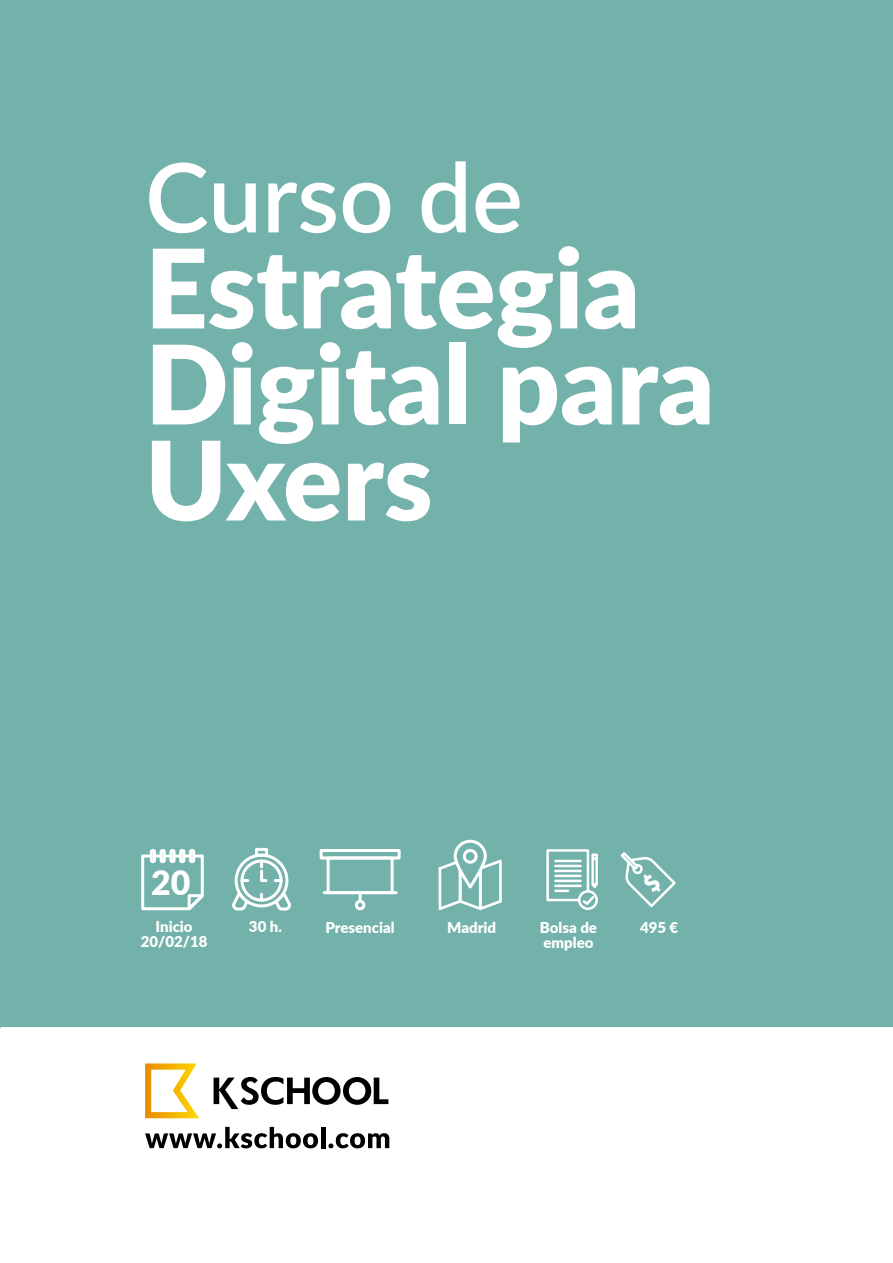
<style>
.page{position:relative;width:893px;height:1263px;background:#fff}
.page>*{position:absolute;margin:0;border:0;box-sizing:border-box;transform-origin:0 0}
.t1{font:900 109.5px/96px "Lato";color:#fff}
.t2{font:600 96px "Lato";color:#fff}
.t3{font:900 33.75px "Lato";color:#fff}
.t4{font:900 15px/15px "Lato";color:#fff}
</style>
<div class="page">
<div style="left:0;top:0;width:893px;height:1028px;background:#73b2aa"></div>
<svg style="left:145px;top:1127px;width:173px;height:21px"></svg>
<hr style="left:321px;top:1127px;width:4px;height:21px;background:#000">
<svg style="left:328px;top:1133px;width:61px;height:15px"></svg>
<svg style="left:141px;top:853px;width:63px;height:58px"></svg>
<div style="left:150px;top:849px;width:6px;height:14px;border:3px solid #fff"></div>
<div style="left:160px;top:849px;width:6px;height:14px;border:3px solid #fff"></div>
<div style="left:169px;top:849px;width:7px;height:14px;border:3px solid #fff"></div>
<div style="left:179px;top:849px;width:6px;height:14px;border:3px solid #fff"></div>
<div style="left:189px;top:849px;width:6px;height:14px;border:3px solid #fff"></div>
<svg style="left:620px;top:852px;width:56px;height:55px"></svg>
<svg style="left:438px;top:839px;width:64px;height:71px"></svg>
<div style="left:463px;top:849px;width:15px;height:15px;border:3px solid #fff;border-radius:50%"></div>
<svg style="left:232px;top:847px;width:59px;height:64px"></svg>
<div style="left:320px;top:849px;width:81px;height:10px;border:3px solid #fff"></div>
<div style="left:327px;top:856px;width:67px;height:38px;border:3px solid #fff"></div>
<div style="left:355px;top:900px;width:10px;height:10px;border:3px solid #fff;border-radius:50%"></div>
<hr style="left:324px;top:891px;width:72px;height:3px;background:#fff">
<svg style="left:359px;top:894px;width:3px;height:7px"></svg>
<div style="left:578px;top:890px;width:20px;height:20px;border:2px solid #fff;border-radius:50%"></div>
<svg style="left:546px;top:849px;width:52px;height:58px"></svg>
<svg style="left:145px;top:1063px;width:54px;height:55px"></svg>
<svg style="left:214px;top:1077px;width:174px;height:32px"></svg>
<h2 class="t2" style="left:145px;top:128px;width:379px">Curso de</h2>
<h1 class="t1" style="left:145px;top:236px;width:571px">Estrategia<br>Digital para<br>Uxers</h1>
<h3 class="t3" style="left:151px;top:857px;width:41px">20</h3>
<p class="t4" style="left:156px;top:918px;width:39px">Inicio</p>
<p class="t4" style="left:249px;top:918px;width:34px">30 h.</p>
<p class="t4" style="left:141px;top:933px;width:68px">20/02/18</p>
<p class="t4" style="left:325px;top:919px;width:71px">Presencial</p>
<p class="t4" style="left:447px;top:919px;width:50px">Madrid</p>
<p class="t4" style="left:540px;top:919px;width:59px">Bolsa de empleo</p>
<p class="t4" style="left:640px;top:919px;width:40px">495 €</p>
</div>
